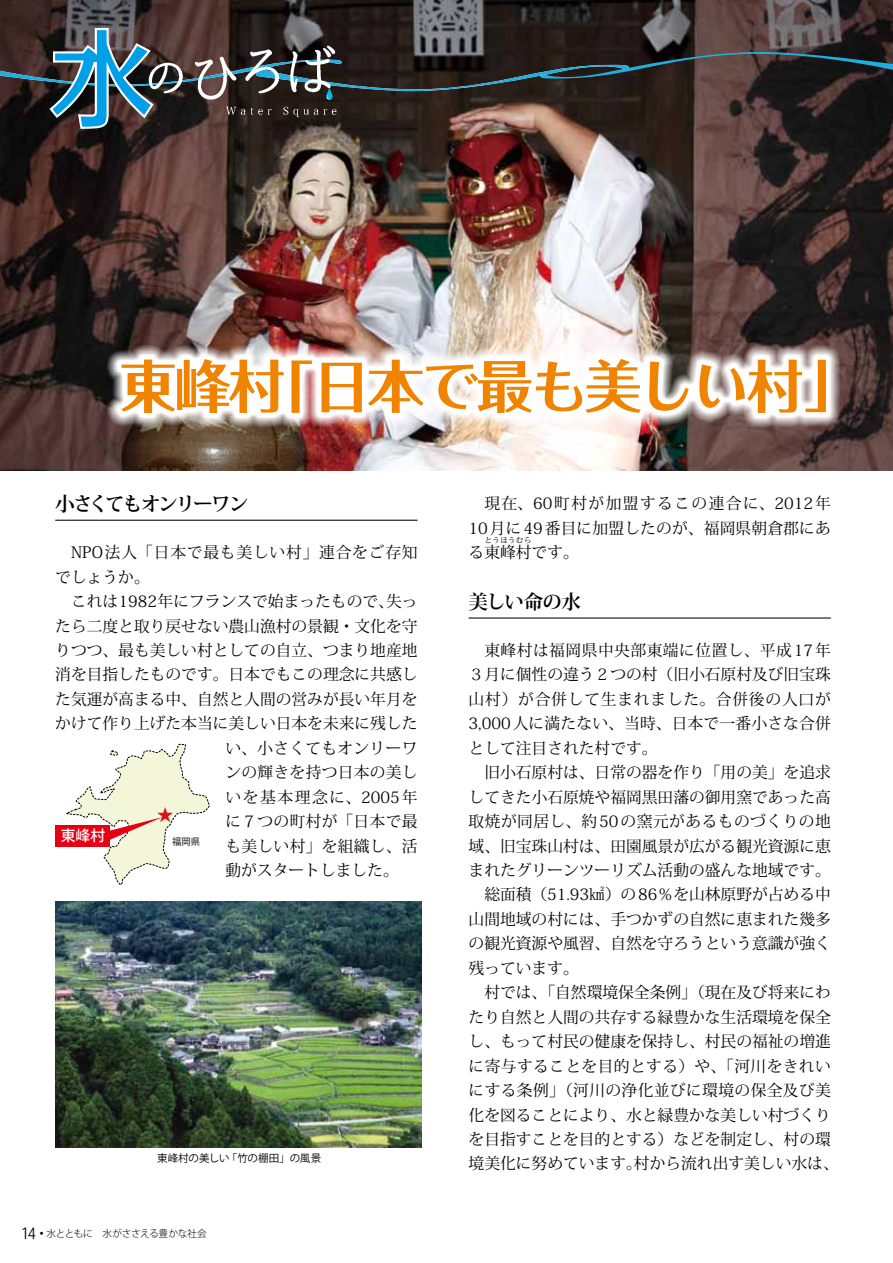
<style>
.page{position:relative;width:893px;height:1263px;background:#fff}
.page>*{position:absolute;margin:0;border:0;box-sizing:border-box;transform-origin:0 0}
.t1{font:700 57px "Folk Pro";letter-spacing:-.05em;color:#f08300}
.t2{font:700 19.5px "Koz Min Pr 6 N";letter-spacing:-.09em;color:#000}
.t3{font:16.95px "Koz Go Pro";color:#d71518}
.t4{font:15.75px/24.5px "Koz Min Pro";color:#000;text-align:justify}
.t5{font:15.75px "Koz Min Pro";letter-spacing:.02em;color:#000}
.t6{font:15.75px "Koz Min Pro";letter-spacing:.025em;color:#000}
.t7{font:15.75px/24.5px "Koz Min Pro";letter-spacing:.05em;color:#000}
.t8{font:15.75px "Koz Min Pro";letter-spacing:.03em;color:#000}
.t9{font:15.75px "Koz Min Pro";letter-spacing:.1em;color:#000}
.t10{font:500 14.85px "Koz Go Pro";color:#fff}
.t11{font:10.5px "Koz Go Pr 6 N";color:#000}
.t12{font:300 9.75px "Koz Go Pr 6 N";letter-spacing:-.04em;color:#000}
.t13{font:500 9.3px "Koz Go Pro";color:#3d3939}
.t14{font:7.8px "Koz Min Pro";color:#000}
.s1{font-weight:400;font-size:15px}
</style>
<div class="page">
<img style="left:0;top:0;width:893px;height:471px">
<hr style="left:55px;top:520px;width:363px;height:1px;background:#000">
<hr style="left:469px;top:617px;width:362px;height:1px;background:#000">
<img style="left:56px;top:901px;width:366px;height:247px">
<svg style="left:66px;top:744px;width:144px;height:141px"></svg>
<div style="left:56px;top:825px;width:54px;height:21px;background:#e60012"></div>
<svg style="left:0;top:27px;width:893px;height:103px;background:#383637"></svg>
<img style="left:147px;top:43px;width:191px;height:74px">
<img style="left:108px;top:344px;width:732px;height:84px">
<svg style="left:115px;top:353px;width:715px;height:65px"></svg>
<h1 class="t1" style="left:120px;top:338px;width:742px">東峰村「日本で最も美しい村」</h1>
<p class="t2" style="left:55px;top:493px;width:195px">小さくてもオンリーワン</p>
<p class="t7" style="left:55px;top:540px;width:364px;text-indent:16px">NPO法人「日本で最も美しい村」連合をご存知でしょうか。</p>
<p class="t4" style="left:71px;top:588px;width:348px">これは1982年にフランスで始まったもので、失っ</p>
<p class="t4" style="left:55px;top:613px;width:364px">たら二度と取り戻せない農山漁村の景観・文化を守</p>
<p class="t4" style="left:55px;top:637px;width:364px">りつつ、最も美しい村としての自立、つまり地産地</p>
<p class="t4" style="left:55px;top:662px;width:364px">消を目指したものです。日本でもこの理念に共感し</p>
<p class="t4" style="left:55px;top:686px;width:364px">た気運が高まる中、自然と人間の営みが長い年月を</p>
<p class="t4" style="left:55px;top:711px;width:364px">かけて作り上げた本当に美しい日本を未来に残した</p>
<p class="t5" style="left:225px;top:737px;width:193px">い、小さくてもオンリーワ</p>
<p class="t5" style="left:225px;top:761px;width:194px">ンの輝きを持つ日本の美し</p>
<p class="t9" style="left:225px;top:786px;width:194px">いを基本理念に、2005年</p>
<p class="t5" style="left:225px;top:810px;width:193px">に７つの町村が「日本で最</p>
<p class="t5" style="left:225px;top:835px;width:193px">も美しい村」を組織し、活</p>
<p class="t4" style="left:225px;top:857px;width:175px">動がスタートしました。</p>
<p class="t3" style="left:157px;top:804px;width:18px">★</p>
<p class="t10" style="left:61px;top:826px;width:46px">東峰村</p>
<p class="t13" style="left:172px;top:836px;width:29px">福岡県</p>
<p class="t11" style="left:157px;top:1152px;width:166px">東峰村の美しい「竹の棚田」の風景</p>
<p class="t12" style="left:21px;top:1227px;width:187px"><span class="s1">14</span> •水とともに　水がささえる豊かな社会</p>
<p class="t4" style="left:469px;top:491px;width:364px;text-indent:16px">現在、60町村が加盟するこの連合に、2012年10月に 49番目に加盟したのが、福岡県朝倉郡にある東峰村です。</p>
<p class="t14" style="left:484px;top:535px;width:49px">とうほうむら</p>
<p class="t2" style="left:469px;top:590px;width:114px">美しい命の水</p>
<p class="t4" style="left:469px;top:637px;width:364px;text-indent:16px">東峰村は福岡県中央部東端に位置し、平成17年３月に個性の違う２つの村（旧小石原村及び旧宝珠山村）が合併して生まれました。合併後の人口が3,000人に満たない、当時、日本で一番小さな合併として注目された村です。</p>
<p class="t4" style="left:484px;top:760px;width:348px">旧小石原村は、日常の器を作り「用の美」を追求</p>
<p class="t4" style="left:469px;top:784px;width:364px">してきた小石原焼や福岡黒田藩の御用窯であった高</p>
<p class="t8" style="left:469px;top:810px;width:364px">取焼が同居し、約50の窯元があるものづくりの地</p>
<p class="t4" style="left:469px;top:833px;width:364px">域、旧宝珠山村は、田園風景が広がる観光資源に恵</p>
<p class="t4" style="left:469px;top:857px;width:364px">まれたグリーンツーリズム活動の盛んな地域です。</p>
<p class="t4" style="left:484px;top:882px;width:348px">総面積（51.93㎢）の 86％を山林原野が占める中</p>
<p class="t4" style="left:469px;top:906px;width:364px">山間地域の村には、手つかずの自然に恵まれた幾多</p>
<p class="t4" style="left:469px;top:931px;width:364px">の観光資源や風習、自然を守ろうという意識が強く</p>
<p class="t4" style="left:469px;top:955px;width:112px">残っています。</p>
<p class="t4" style="left:484px;top:980px;width:348px">村では、「自然環境保全条例」（現在及び将来にわ</p>
<p class="t4" style="left:469px;top:1004px;width:364px">たり自然と人間の共存する緑豊かな生活環境を保全</p>
<p class="t4" style="left:469px;top:1028px;width:364px">し、もって村民の健康を保持し、村民の福祉の増進</p>
<p class="t6" style="left:469px;top:1055px;width:364px">に寄与することを目的とする）や、「河川をきれい</p>
<p class="t6" style="left:469px;top:1079px;width:364px">にする条例」（河川の浄化並びに環境の保全及び美</p>
<p class="t4" style="left:469px;top:1102px;width:364px">化を図ることにより、水と緑豊かな美しい村づくり</p>
<p class="t4" style="left:469px;top:1126px;width:364px">を目指すことを目的とする）などを制定し、村の環</p>
<p class="t4" style="left:469px;top:1151px;width:372px">境美化に努めています。村から流れ出す美しい水は、</p>
</div>
